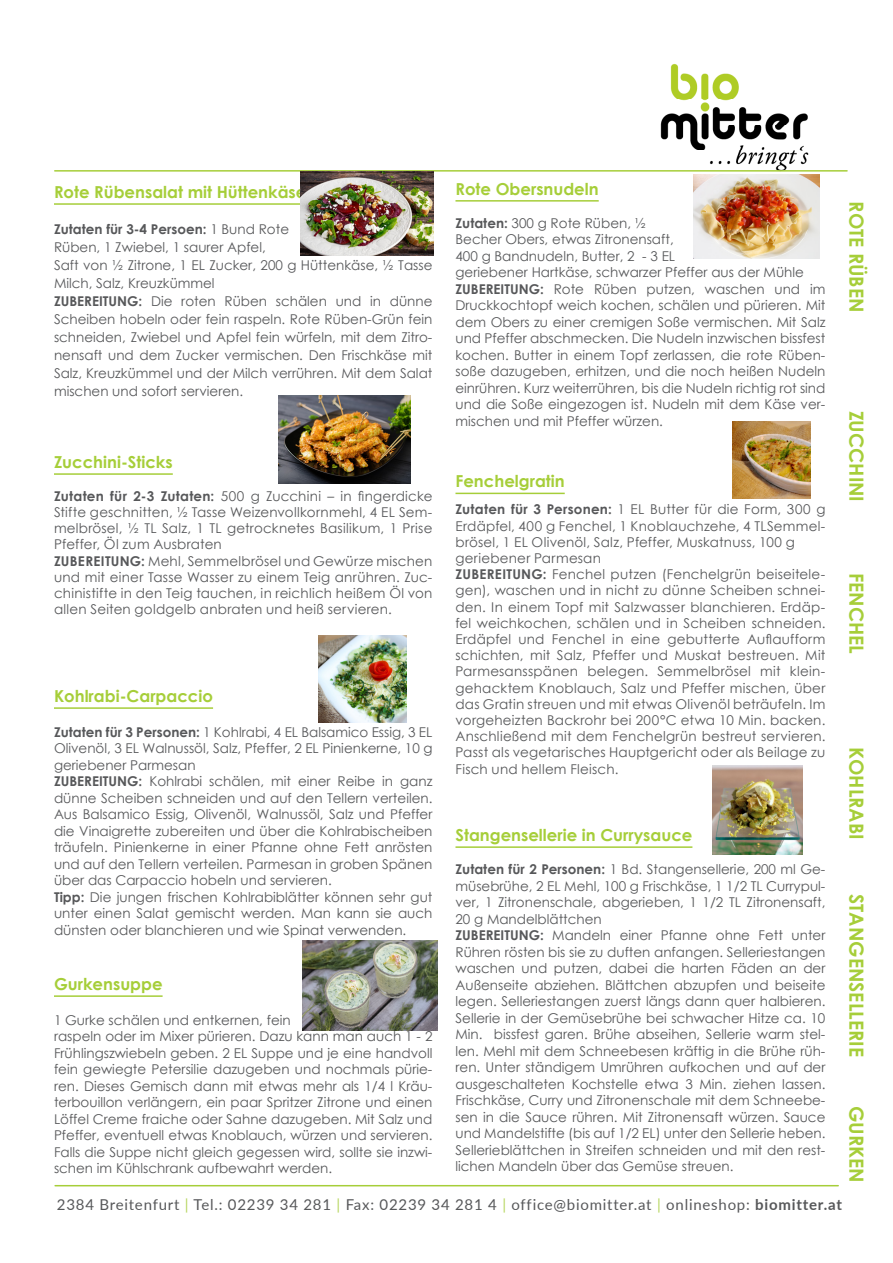
<style>
.page{position:relative;width:893px;height:1263px;background:#fff}
.page>*{position:absolute;margin:0;border:0;box-sizing:border-box;transform-origin:0 0}
.t1{font:700 19.5px "Century Gothic";color:#a6ce39}
.t2{font:700 16.5px "Century Gothic";color:#a6ce39}
.t3{font:15px "Lato";letter-spacing:.05em;color:#57585a}
.t4{font:13.5px/16.5px "Century Gothic";color:#57585a;text-align:justify}
.t5{font:13.5px/16.2px "Century Gothic";letter-spacing:.02em;color:#57585a}
.t6{font:700 13.5px "Century Gothic";color:#57585a}
.s1{font-weight:400}
.s2{font-weight:700}
.s3{color:#b6d65f}
</style>
<div class="page">
<hr style="left:55px;top:1185px;width:783px;height:1px;background:#a6ce39">
<img style="left:660px;top:63px;width:160px;height:112px">
<hr style="left:55px;top:170px;width:792px;height:2px;background:#a6ce39">
<hr style="left:455px;top:200px;width:144px;height:2px;background:#a6ce39">
<hr style="left:455px;top:493px;width:110px;height:1px;background:#a6ce39">
<hr style="left:455px;top:846px;width:237px;height:2px;background:#a6ce39">
<hr style="left:54px;top:203px;width:252px;height:2px;background:#a6ce39">
<hr style="left:54px;top:473px;width:119px;height:2px;background:#a6ce39">
<hr style="left:54px;top:707px;width:159px;height:2px;background:#a6ce39">
<hr style="left:54px;top:995px;width:109px;height:2px;background:#a6ce39">
<img style="left:300px;top:171px;width:133px;height:84px">
<img style="left:693px;top:175px;width:126px;height:84px">
<img style="left:279px;top:395px;width:131px;height:88px">
<img style="left:732px;top:421px;width:78px;height:78px">
<img style="left:713px;top:765px;width:89px;height:90px">
<img style="left:319px;top:635px;width:88px;height:88px">
<img style="left:303px;top:940px;width:134px;height:90px">
<p class="t2" style="left:54px;top:179px;width:254px">Rote Rübensalat mit Hüttenkäse</p>
<p class="t6" style="left:54px;top:219px;width:237px">Zutaten für 3-4 Persoen: <span class="s1">1 Bund Rote</span></p>
<p class="t4" style="left:54px;top:239px;width:213px">Rüben, 1 Zwiebel, 1 saurer Apfel,</p>
<p class="t4" style="left:54px;top:256px;width:380px;line-height:18px">Saft von ½ Zitrone, 1 EL Zucker, 200 g Hüttenkäse, ½ Tasse<br>Milch, Salz, Kreuzkümmel</p>
<p class="t4" style="left:54px;top:292px;width:380px;line-height:18px"><span class="s2">ZUBEREITUNG:</span> Die roten Rüben schälen und in dünne Scheiben hobeln oder fein raspeln. Rote Rüben-Grün fein schneiden, Zwiebel und Apfel fein würfeln, mit dem Zitro&shy;nensaft und dem Zucker vermischen. Den Frischkäse mit Salz, Kreuzkümmel und der Milch verrühren. Mit dem Salat mischen und sofort servieren.</p>
<p class="t2" style="left:54px;top:449px;width:120px">Zucchini-Sticks</p>
<p class="t4" style="left:54px;top:488px;width:380px"><span class="s2">Zutaten für 2-3 Zutaten:</span> 500 g Zucchini – in fingerdicke Stifte geschnitten, ½ Tasse Weizenvollkornmehl, 4 EL Sem&shy;melbrösel, ½ TL Salz, 1 TL getrocknetes Basilikum, 1 Prise Pfeffer, Öl zum Ausbraten</p>
<p class="t4" style="left:54px;top:552px;width:380px"><span class="s2">ZUBEREITUNG:</span> Mehl, Semmelbrösel und Gewürze mischen und mit einer Tasse Wasser zu einem Teig anrühren. Zuc&shy;chinistifte in den Teig tauchen, in reichlich heißem Öl von allen Seiten goldgelb anbraten und heiß servieren.</p>
<p class="t2" style="left:54px;top:683px;width:161px">Kohlrabi-Carpaccio</p>
<p class="t4" style="left:54px;top:723px;width:380px"><span class="s2">Zutaten für 3 Personen:</span> 1 Kohlrabi, 4 EL Balsamico Essig, 3 EL Olivenöl, 3 EL Walnussöl, Salz, Pfeffer, 2 EL Pinienkerne, 10 g geriebener Parmesan</p>
<p class="t4" style="left:54px;top:773px;width:380px"><span class="s2">ZUBEREITUNG:</span> Kohlrabi schälen, mit einer Reibe in ganz dünne Scheiben schneiden und auf den Tellern verteilen.<br>Aus Balsamico Essig, Olivenöl, Walnussöl, Salz und Pfeffer die Vinaigrette zubereiten und über die Kohlrabischeiben träufeln. Pinienkerne in einer Pfanne ohne Fett anrösten und auf den Tellern verteilen. Parmesan in groben Spänen über das Carpaccio hobeln und servieren.</p>
<p class="t4" style="left:54px;top:888px;width:380px"><span class="s2">Tipp:</span> Die jungen frischen Kohlrabiblätter können sehr gut unter einen Salat gemischt werden. Man kann sie auch dünsten oder blanchieren und wie Spinat verwenden.</p>
<p class="t2" style="left:54px;top:971px;width:110px">Gurkensuppe</p>
<p class="t4" style="left:54px;top:1011px;width:238px">1 Gurke schälen und entkernen, fein</p>
<p class="t4" style="left:54px;top:1028px;width:380px">raspeln oder im Mixer pürieren. Dazu kann man auch 1 - 2<br>Frühlingszwiebeln geben. 2 EL Suppe und je eine handvoll fein gewiegte Petersilie dazugeben und nochmals pürie&shy;ren. Dieses Gemisch dann mit etwas mehr als 1/4 l Kräu&shy;terbouillon verlängern, ein paar Spritzer Zitrone und einen Löffel Creme fraiche oder Sahne dazugeben. Mit Salz und Pfeffer, eventuell etwas Knoblauch, würzen und servieren.<br>Falls die Suppe nicht gleich gegessen wird, sollte sie inzwi&shy;schen im Kühlschrank aufbewahrt werden.</p>
<p class="t2" style="left:455px;top:176px;width:145px">Rote Obersnudeln</p>
<p class="t4" style="left:455px;top:214px;width:192px"><span class="s2">Zutaten:</span> 300 g Rote Rüben, ½</p>
<p class="t4" style="left:455px;top:231px;width:220px">Becher Obers, etwas Zitronensaft,</p>
<p class="t4" style="left:455px;top:247px;width:221px">400 g Bandnudeln, Butter, 2 - 3 EL</p>
<p class="t4" style="left:455px;top:264px;width:350px">geriebener Hartkäse, schwarzer Pfeffer aus der Mühle</p>
<p class="t4" style="left:455px;top:280px;width:371px"><span class="s2">ZUBEREITUNG:</span> Rote Rüben putzen, waschen und im Druckkochtopf weich kochen, schälen und pürieren. Mit dem Obers zu einer cremigen Soße vermischen. Mit Salz und Pfeffer abschmecken. Die Nudeln inzwischen bissfest kochen. Butter in einem Topf zerlassen, die rote Rüben&shy;soße dazugeben, erhitzen, und die noch heißen Nudeln einrühren. Kurz weiterrühren, bis die Nudeln richtig rot sind und die Soße eingezogen ist. Nudeln mit dem Käse ver&shy;mischen und mit Pfeffer würzen.</p>
<p class="t2" style="left:455px;top:469px;width:111px">Fenchelgratin</p>
<p class="t5" style="left:455px;top:501px;width:371px"><span class="s2">Zutaten für 3 Personen:</span> 1 EL Butter für die Form, 300 g Erdäpfel, 400 g Fenchel, 1 Knoblauchzehe, 4 TLSemmel&shy;brösel, 1 EL Olivenöl, Salz, Pfeffer, Muskatnuss, 100 g geriebener Parmesan</p>
<p class="t4" style="left:455px;top:566px;width:371px"><span class="s2">ZUBEREITUNG:</span> Fenchel putzen (Fenchelgrün beiseitele&shy;gen), waschen und in nicht zu dünne Scheiben schnei&shy;den. In einem Topf mit Salzwasser blanchieren. Erdäp&shy;fel weichkochen, schälen und in Scheiben schneiden.<br>Erdäpfel und Fenchel in eine gebutterte Auflaufform schichten, mit Salz, Pfeffer und Muskat bestreuen. Mit Parmesansspänen belegen. Semmelbrösel mit klein&shy;gehacktem Knoblauch, Salz und Pfeffer mischen, über das Gratin streuen und mit etwas Olivenöl beträufeln. Im vorgeheizten Backrohr bei 200°C etwa 10 Min. backen.<br>Anschließend mit dem Fenchelgrün bestreut servieren.<br>Passt als vegetarisches Hauptgericht oder als Beilage zu Fisch und hellem Fleisch.</p>
<p class="t2" style="left:455px;top:823px;width:238px">Stangensellerie in Currysauce</p>
<p class="t4" style="left:455px;top:861px;width:371px"><span class="s2">Zutaten für 2 Personen:</span> 1 Bd. Stangensellerie, 200 ml Ge&shy;müsebrühe, 2 EL Mehl, 100 g Frischkäse, 1 1/2 TL Currypul&shy;ver, 1 Zitronenschale, abgerieben, 1 1/2 TL Zitronensaft, 20 g Mandelblättchen</p>
<p class="t4" style="left:455px;top:927px;width:371px"><span class="s2">ZUBEREITUNG:</span> Mandeln einer Pfanne ohne Fett unter Rühren rösten bis sie zu duften anfangen. Selleriestangen waschen und putzen, dabei die harten Fäden an der Außenseite abziehen. Blättchen abzupfen und beiseite legen. Selleriestangen zuerst längs dann quer halbieren.<br>Sellerie in der Gemüsebrühe bei schwacher Hitze ca. 10<br>Min. bissfest garen. Brühe abseihen, Sellerie warm stel&shy;len. Mehl mit dem Schneebesen kräftig in die Brühe rüh&shy;ren. Unter ständigem Umrühren aufkochen und auf der ausgeschalteten Kochstelle etwa 3 Min. ziehen lassen.<br>Frischkäse, Curry und Zitronenschale mit dem Schneebe&shy;sen in die Sauce rühren. Mit Zitronensaft würzen. Sauce und Mandelstifte (bis auf 1/2 EL) unter den Sellerie heben.<br>Sellerieblättchen in Streifen schneiden und mit den rest&shy;lichen Mandeln über das Gemüse streuen.</p>
<p class="t1" style="left:871px;top:201px;width:113px;rotate:90deg">ROTE RÜBEN</p>
<p class="t1" style="left:871px;top:411px;width:93px;rotate:90deg">ZUCCHINI</p>
<p class="t1" style="left:871px;top:573px;width:83px;rotate:90deg">FENCHEL</p>
<p class="t1" style="left:871px;top:747px;width:94px;rotate:90deg">KOHLRABI</p>
<p class="t1" style="left:871px;top:894px;width:164px;rotate:90deg">STANGENSELLERIE</p>
<p class="t1" style="left:871px;top:1106px;width:78px;rotate:90deg">GURKEN</p>
<p class="t3" style="left:57px;top:1193px;width:786px">2384 Breitenfurt <span class="s3">|</span> Tel.: 02239 34 281 <span class="s3">|</span> Fax: 02239 34 281 4 <span class="s3">|</span> office@biomitter.at <span class="s3">|</span> onlineshop: <span class="s2">biomitter.at</span></p>
</div>
